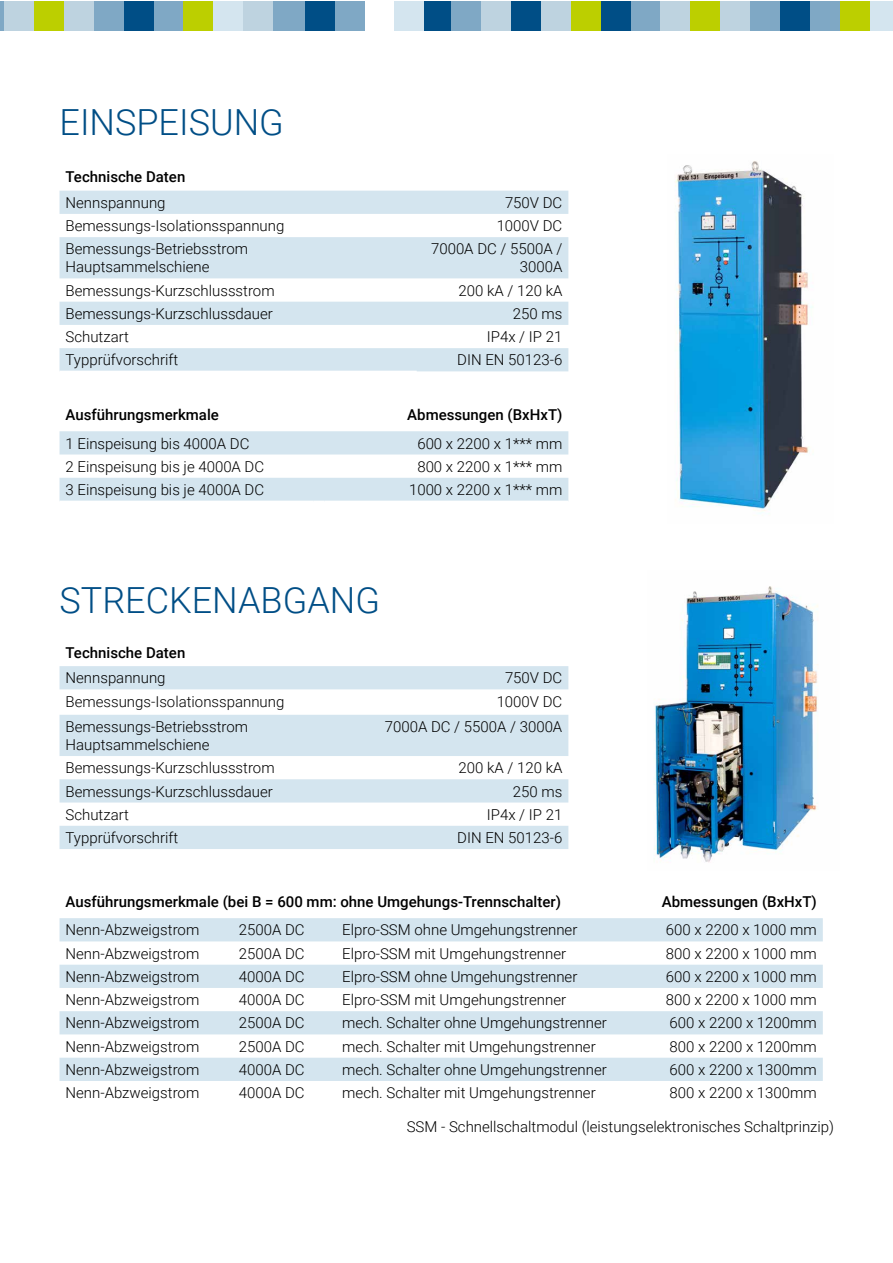
<style>
.page{position:relative;width:893px;height:1263px;background:#fff}
.page>*{position:absolute;margin:0;border:0;box-sizing:border-box;transform-origin:0 0}
.t1{font:300 36px "Roboto";color:#004e86}
.t2{font:300 15px/18px "Roboto";color:#000}
.t3{font:500 15px "Roboto";color:#000}
</style>
<div class="page">
<div style="left:154px;top:1px;width:29px;height:30px;background:#7fa8c5"></div>
<div style="left:124px;top:1px;width:29px;height:30px;background:#004e86"></div>
<div style="left:94px;top:1px;width:29px;height:30px;background:#7fa8c5"></div>
<div style="left:64px;top:1px;width:30px;height:30px;background:#bed3e0"></div>
<div style="left:34px;top:1px;width:30px;height:30px;background:#bccf00"></div>
<hr style="left:0;top:1px;width:4px;height:30px;background:#7fa8c5">
<div style="left:4px;top:1px;width:30px;height:30px;background:#bed3e0"></div>
<div style="left:183px;top:1px;width:30px;height:30px;background:#bccf00"></div>
<div style="left:213px;top:1px;width:30px;height:30px;background:#d4e5ef"></div>
<div style="left:243px;top:1px;width:30px;height:30px;background:#bed3e0"></div>
<div style="left:273px;top:1px;width:32px;height:30px;background:#7fa8c5"></div>
<div style="left:335px;top:1px;width:30px;height:30px;background:#7fa8c5"></div>
<div style="left:305px;top:1px;width:30px;height:30px;background:#004e86"></div>
<div style="left:421px;top:1px;width:30px;height:30px;background:#004e86"></div>
<div style="left:810px;top:1px;width:30px;height:30px;background:#7fa8c5"></div>
<div style="left:780px;top:1px;width:30px;height:30px;background:#004e86"></div>
<div style="left:750px;top:1px;width:30px;height:30px;background:#7fa8c5"></div>
<div style="left:720px;top:1px;width:30px;height:30px;background:#bed3e0"></div>
<div style="left:690px;top:1px;width:30px;height:30px;background:#bccf00"></div>
<div style="left:571px;top:1px;width:30px;height:30px;background:#bccf00"></div>
<div style="left:601px;top:1px;width:29px;height:30px;background:#004e86"></div>
<div style="left:631px;top:1px;width:29px;height:30px;background:#7fa8c5"></div>
<div style="left:661px;top:1px;width:29px;height:30px;background:#bed3e0"></div>
<div style="left:541px;top:1px;width:30px;height:30px;background:#bed3e0"></div>
<div style="left:511px;top:1px;width:30px;height:30px;background:#004e86"></div>
<div style="left:481px;top:1px;width:30px;height:30px;background:#bed3e0"></div>
<div style="left:451px;top:1px;width:30px;height:30px;background:#7fa8c5"></div>
<div style="left:840px;top:1px;width:30px;height:30px;background:#bccf00"></div>
<div style="left:870px;top:1px;width:23px;height:30px;background:#d4e5ef"></div>
<div style="left:394px;top:1px;width:29px;height:30px;background:#d4e5ef"></div>
<svg style="left:60px;top:191px;width:508px;height:180px;fill:#d4e5ef"></svg>
<svg style="left:60px;top:431px;width:508px;height:70px"></svg>
<svg style="left:60px;top:918px;width:763px;height:163px;fill:#d4e5ef"></svg>
<svg style="left:60px;top:666px;width:508px;height:183px;fill:#d4e5ef"></svg>
<img style="left:654px;top:586px;width:164px;height:276px">
<img style="left:675px;top:161px;width:138px;height:353px">
<h1 class="t1" style="left:60px;top:97px;width:226px">EINSPEISUNG</h1>
<p class="t3" style="left:66px;top:167px;width:121px">Technische Daten</p>
<p class="t2" style="left:66px;top:193px;width:102px">Nennspannung</p>
<p class="t2" style="left:505px;top:193px;width:59px">750V DC</p>
<p class="t2" style="left:66px;top:216px;width:220px">Bemessungs-Isolationsspannung</p>
<p class="t2" style="left:497px;top:216px;width:67px">1000V DC</p>
<p class="t2" style="left:66px;top:239px;width:184px">Bemessungs-Betriebsstrom<br>Hauptsammelschiene</p>
<p class="t2" style="left:431px;top:239px;width:133px;text-align:right">7000A DC / 5500A /<br>3000A</p>
<p class="t2" style="left:66px;top:281px;width:211px">Bemessungs-Kurzschlussstrom</p>
<p class="t2" style="left:458px;top:281px;width:105px">200 kA / 120 kA</p>
<p class="t2" style="left:66px;top:304px;width:209px">Bemessungs-Kurzschlussdauer</p>
<p class="t2" style="left:513px;top:304px;width:51px">250 ms</p>
<p class="t2" style="left:66px;top:327px;width:65px">Schutzart</p>
<p class="t2" style="left:487px;top:327px;width:77px">IP4x / IP 21</p>
<p class="t2" style="left:66px;top:350px;width:114px">Typprüfvorschrift</p>
<p class="t2" style="left:457px;top:350px;width:107px">DIN EN 50123-6</p>
<p class="t3" style="left:66px;top:404px;width:155px">Ausführungsmerkmale</p>
<p class="t3" style="left:407px;top:404px;width:157px">Abmessungen (BxHxT)</p>
<p class="t2" style="left:66px;top:434px;width:185px">1 Einspeisung bis 4000A DC</p>
<p class="t2" style="left:417px;top:434px;width:146px">600 x 2200 x 1*** mm</p>
<p class="t2" style="left:66px;top:457px;width:200px">2 Einspeisung bis je 4000A DC</p>
<p class="t2" style="left:417px;top:457px;width:146px">800 x 2200 x 1*** mm</p>
<p class="t2" style="left:66px;top:480px;width:200px">3 Einspeisung bis je 4000A DC</p>
<p class="t2" style="left:409px;top:480px;width:155px">1000 x 2200 x 1*** mm</p>
<h1 class="t1" style="left:60px;top:575px;width:322px">STRECKENABGANG</h1>
<p class="t3" style="left:66px;top:642px;width:121px">Technische Daten</p>
<p class="t2" style="left:66px;top:668px;width:102px">Nennspannung</p>
<p class="t2" style="left:505px;top:668px;width:59px">750V DC</p>
<p class="t2" style="left:66px;top:692px;width:220px">Bemessungs-Isolationsspannung</p>
<p class="t2" style="left:497px;top:692px;width:67px">1000V DC</p>
<p class="t2" style="left:66px;top:717px;width:184px">Bemessungs-Betriebsstrom<br>Hauptsammelschiene</p>
<p class="t2" style="left:385px;top:717px;width:179px">7000A DC / 5500A / 3000A</p>
<p class="t2" style="left:66px;top:758px;width:211px">Bemessungs-Kurzschlussstrom</p>
<p class="t2" style="left:458px;top:758px;width:105px">200 kA / 120 kA</p>
<p class="t2" style="left:66px;top:782px;width:209px">Bemessungs-Kurzschlussdauer</p>
<p class="t2" style="left:513px;top:782px;width:51px">250 ms</p>
<p class="t2" style="left:66px;top:805px;width:65px">Schutzart</p>
<p class="t2" style="left:487px;top:805px;width:77px">IP4x / IP 21</p>
<p class="t2" style="left:66px;top:828px;width:114px">Typprüfvorschrift</p>
<p class="t2" style="left:457px;top:828px;width:107px">DIN EN 50123-6</p>
<p class="t3" style="left:66px;top:891px;width:497px">Ausführungsmerkmale (bei B = 600 mm: ohne Umgehungs-Trennschalter)</p>
<p class="t3" style="left:662px;top:891px;width:157px">Abmessungen (BxHxT)</p>
<p class="t2" style="left:66px;top:920px;width:135px">Nenn-Abzweigstrom</p>
<p class="t2" style="left:239px;top:920px;width:67px">2500A DC</p>
<p class="t2" style="left:342px;top:920px;width:237px">Elpro-SSM ohne Umgehungstrenner</p>
<p class="t2" style="left:666px;top:920px;width:152px">600 x 2200 x 1000 mm</p>
<p class="t2" style="left:66px;top:944px;width:135px">Nenn-Abzweigstrom</p>
<p class="t2" style="left:239px;top:944px;width:67px">2500A DC</p>
<p class="t2" style="left:342px;top:944px;width:225px">Elpro-SSM mit Umgehungstrenner</p>
<p class="t2" style="left:666px;top:944px;width:152px">800 x 2200 x 1000 mm</p>
<p class="t2" style="left:66px;top:967px;width:135px">Nenn-Abzweigstrom</p>
<p class="t2" style="left:239px;top:967px;width:67px">4000A DC</p>
<p class="t2" style="left:342px;top:967px;width:237px">Elpro-SSM ohne Umgehungstrenner</p>
<p class="t2" style="left:666px;top:967px;width:152px">600 x 2200 x 1000 mm</p>
<p class="t2" style="left:66px;top:990px;width:135px">Nenn-Abzweigstrom</p>
<p class="t2" style="left:239px;top:990px;width:67px">4000A DC</p>
<p class="t2" style="left:342px;top:990px;width:225px">Elpro-SSM mit Umgehungstrenner</p>
<p class="t2" style="left:666px;top:990px;width:152px">800 x 2200 x 1000 mm</p>
<p class="t2" style="left:66px;top:1013px;width:135px">Nenn-Abzweigstrom</p>
<p class="t2" style="left:239px;top:1013px;width:67px">2500A DC</p>
<p class="t2" style="left:342px;top:1013px;width:266px">mech. Schalter ohne Umgehungstrenner</p>
<p class="t2" style="left:670px;top:1013px;width:149px">600 x 2200 x 1200mm</p>
<p class="t2" style="left:66px;top:1037px;width:135px">Nenn-Abzweigstrom</p>
<p class="t2" style="left:239px;top:1037px;width:67px">2500A DC</p>
<p class="t2" style="left:342px;top:1037px;width:255px">mech. Schalter mit Umgehungstrenner</p>
<p class="t2" style="left:670px;top:1037px;width:149px">800 x 2200 x 1200mm</p>
<p class="t2" style="left:66px;top:1060px;width:135px">Nenn-Abzweigstrom</p>
<p class="t2" style="left:239px;top:1060px;width:67px">4000A DC</p>
<p class="t2" style="left:342px;top:1060px;width:266px">mech. Schalter ohne Umgehungstrenner</p>
<p class="t2" style="left:670px;top:1060px;width:149px">600 x 2200 x 1300mm</p>
<p class="t2" style="left:66px;top:1083px;width:135px">Nenn-Abzweigstrom</p>
<p class="t2" style="left:239px;top:1083px;width:67px">4000A DC</p>
<p class="t2" style="left:342px;top:1083px;width:255px">mech. Schalter mit Umgehungstrenner</p>
<p class="t2" style="left:670px;top:1083px;width:149px">800 x 2200 x 1300mm</p>
<p class="t2" style="left:407px;top:1117px;width:429px">SSM - Schnellschaltmodul (leistungselektronisches Schaltprinzip)</p>
</div>
